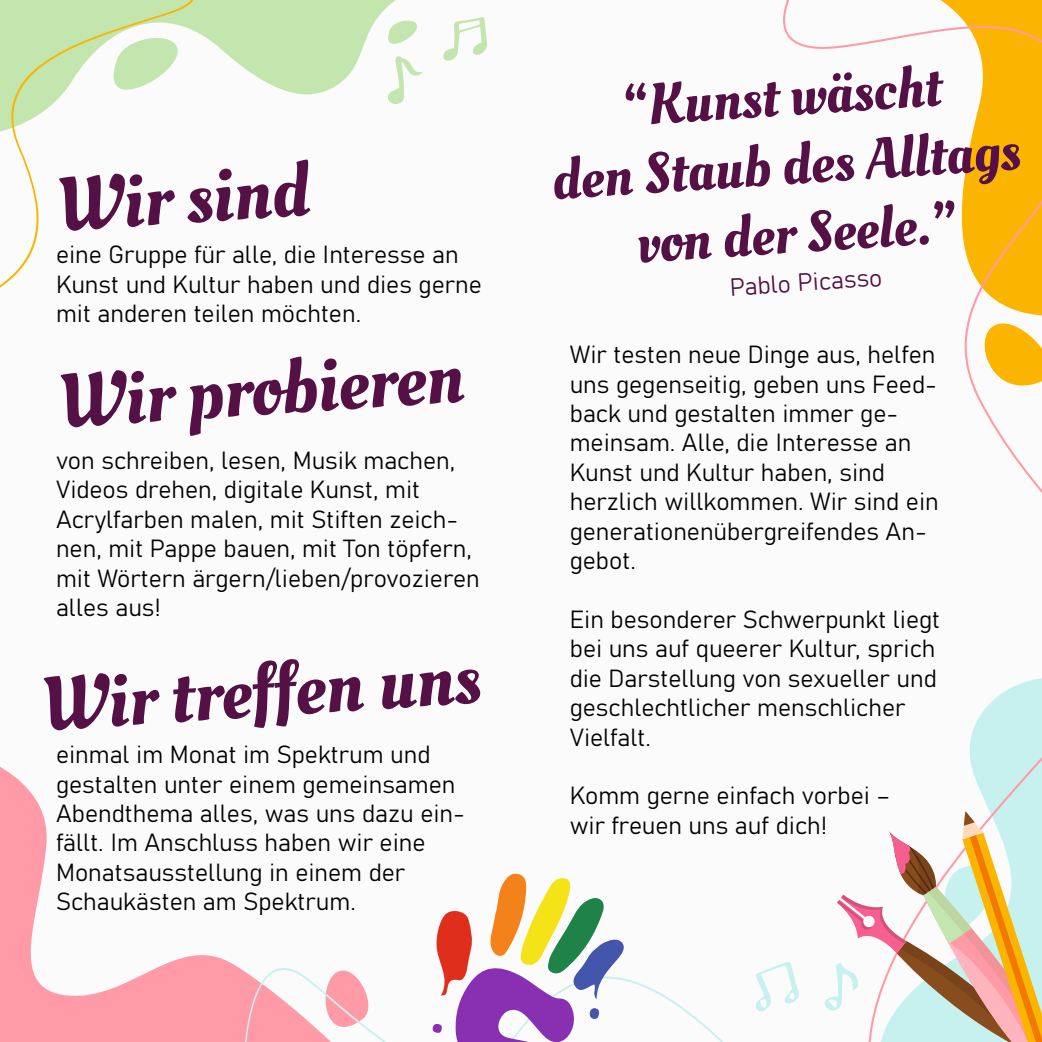
<style>
.page{position:relative;width:1042px;height:1042px;background:#fcfbfb}
.page>*{position:absolute;margin:0;border:0;box-sizing:border-box;transform-origin:0 0}
.t1{font:75.25px "Oleo Script";color:#551145}
.t2{font:57.23px/68.8px "Oleo Script";color:#551145;text-align:center}
.t3{font:24.5px/29.4px "Bahnschrift";color:#010305}
.t4{font:24.5px "Bahnschrift";color:#551145}
</style>
<div class="page">
<svg style="left:200px;top:0;width:196px;height:95px;fill:#c3e5ae"></svg>
<svg style="left:0;top:0;width:200px;height:288px"></svg>
<svg style="left:783px;top:0;width:259px;height:811px"></svg>
<svg style="left:0;top:767px;width:244px;height:275px"></svg>
<svg style="left:443px;top:17px;width:44px;height:44px"></svg>
<svg style="left:755px;top:962px;width:44px;height:50px"></svg>
<svg style="left:380px;top:17px;width:43px;height:87px"></svg>
<svg style="left:824px;top:811px;width:218px;height:231px"></svg>
<svg style="left:244px;top:873px;width:479px;height:169px"></svg>
<h1 class="t1" style="left:53px;top:161px;width:255px;rotate:-4deg">Wir sind</h1>
<p class="t3" style="left:56px;top:238px;width:427px">eine Gruppe für alle, die Interesse an<br>Kunst und Kultur haben und dies gerne mit anderen teilen möchten.</p>
<h1 class="t1" style="left:55px;top:358px;width:408px;rotate:-4deg">Wir probieren</h1>
<p class="t3" style="left:56px;top:444px;width:425px">von schreiben, lesen, Musik machen, Videos drehen, digitale Kunst, mit Acrylfarben malen, mit Stiften zeich&shy;nen, mit Pappe bauen, mit Ton töpfern, mit Wörtern ärgern/lieben/provozieren alles aus!</p>
<h1 class="t1" style="left:38px;top:661px;width:442px;rotate:-4deg">Wir treffen uns</h1>
<p class="t3" style="left:56px;top:738px;width:410px">einmal im Monat im Spektrum und gestalten unter einem gemeinsamen<br>Abendthema alles, was uns dazu ein&shy;fällt. Im Anschluss haben wir eine<br>Monatsausstellung in einem der<br>Schaukästen am Spektrum.</p>
<h2 class="t2" style="left:545px;top:79px;width:471px;rotate:-4deg">“Kunst wäscht<br>den Staub des Alltags von der Seele.”</h2>
<p class="t4" style="left:729px;top:269px;width:154px;rotate:-4deg">Pablo Picasso</p>
<p class="t3" style="left:570px;top:338px;width:370px">Wir testen neue Dinge aus, helfen uns gegenseitig, geben uns Feed&shy;back und gestalten immer ge&shy;meinsam. Alle, die Interesse an<br>Kunst und Kultur haben, sind herzlich willkommen. Wir sind ein generationenübergreifendes An&shy;gebot.</p>
<p class="t3" style="left:570px;top:603px;width:372px">Ein besonderer Schwerpunkt liegt bei uns auf queerer Kultur, sprich die Darstellung von sexueller und geschlechtlicher menschlicher<br>Vielfalt.</p>
<p class="t3" style="left:570px;top:779px;width:322px">Komm gerne einfach vorbei – wir freuen uns auf dich!</p>
</div>
